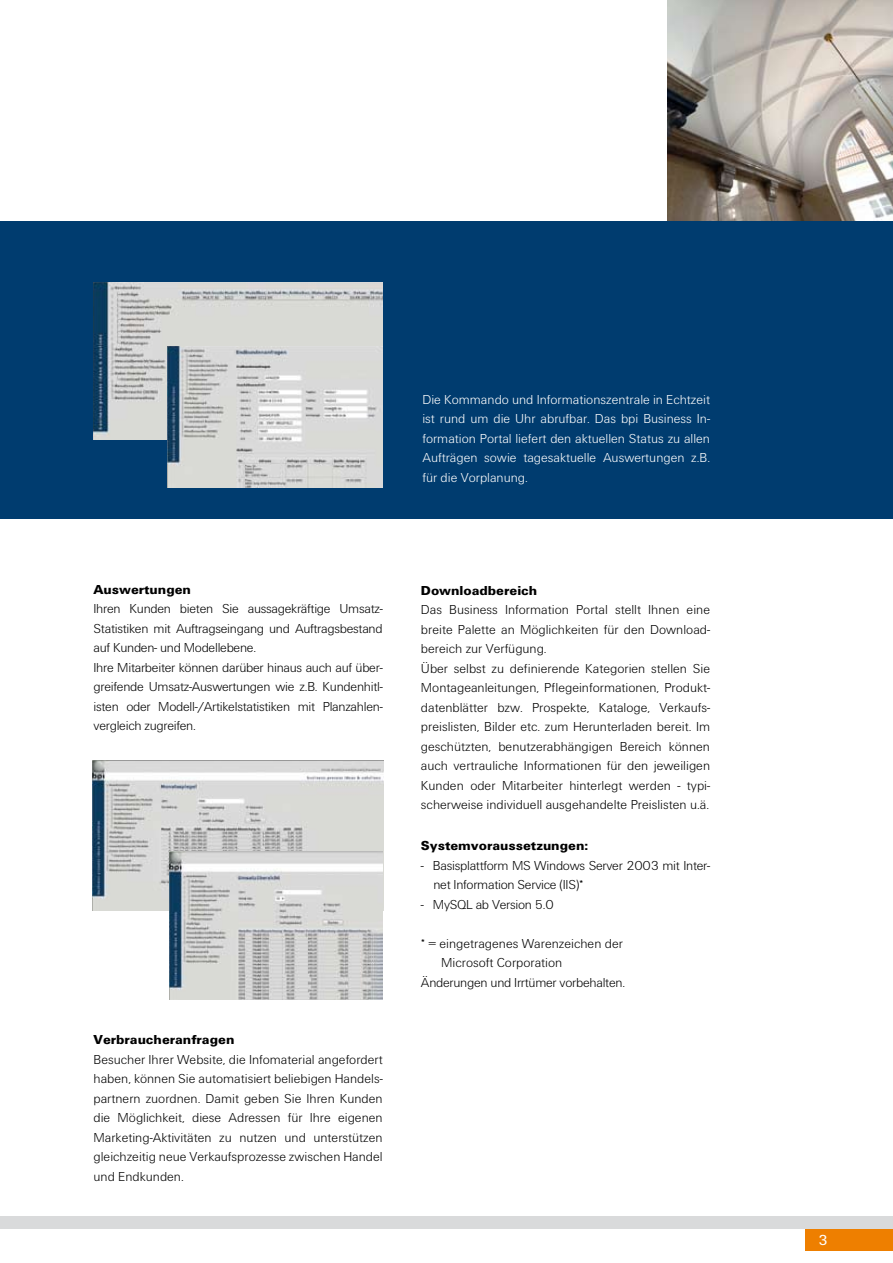
<style>
.page{position:relative;width:893px;height:1263px;background:#fff}
.page>*{position:absolute;margin:0;border:0;box-sizing:border-box;transform-origin:0 0}
.t1{font:15px "U001";color:#fff}
.t2{font:300 13.5px/19.5px "U001";color:#000;text-align:justify}
.t3{font:300 13.5px/19.5px "U001";letter-spacing:-.02em;color:#000}
.t4{font:300 13.5px/19.5px "U001";color:#fff;text-align:justify}
.t5{font:900 13.5px "U001";color:#000}
</style>
<div class="page">
<div style="left:806px;top:1229px;width:87px;height:21px;background:#ee7f00"></div>
<img style="left:668px;top:0;width:225px;height:221px">
<div style="left:0;top:221px;width:893px;height:298px;background:#003c6f"></div>
<img style="left:94px;top:283px;width:289px;height:156px">
<img style="left:168px;top:347px;width:215px;height:141px">
<img style="left:92px;top:760px;width:291px;height:150px">
<img style="left:170px;top:852px;width:213px;height:148px">
<div style="left:0;top:1216px;width:893px;height:13px;background:#d9dadb"></div>
<p class="t4" style="left:422px;top:390px;width:289px">Die Kommando und Informationszentrale in Echtzeit ist rund um die Uhr abrufbar. Das bpi Business In&shy;formation Portal liefert den aktuellen Status zu allen Aufträgen sowie tagesaktuelle Auswertungen z.B. für die Vorplanung.</p>
<p class="t5" style="left:94px;top:581px;width:99px">Auswertungen</p>
<p class="t3" style="left:94px;top:599px;width:291px">Ihren Kunden bieten Sie aussagekräftige Umsatz-Statistiken mit Auftragseingang und Auftragsbestand auf Kunden- und Modellebene.<br>Ihre Mitarbeiter können darüber hinaus auch auf über&shy;greifende Umsatz-Auswertungen wie z.B. Kundenhitl&shy;isten oder Modell-/Artikelstatistiken mit Planzahlen&shy;vergleich zugreifen.</p>
<p class="t5" style="left:94px;top:1032px;width:142px">Verbraucheranfragen</p>
<p class="t2" style="left:94px;top:1050px;width:291px">Besucher Ihrer Website, die Infomaterial angefordert haben, können Sie automatisiert beliebigen Handels&shy;partnern zuordnen. Damit geben Sie Ihren Kunden die Möglichkeit, diese Adressen für Ihre eigenen Marketing-Aktivitäten zu nutzen und unterstützen gleichzeitig neue Verkaufsprozesse zwischen Handel und Endkunden.</p>
<p class="t5" style="left:421px;top:583px;width:118px">Downloadbereich</p>
<p class="t2" style="left:421px;top:600px;width:291px;text-align:left">Das Business Information Portal stellt Ihnen eine breite Palette an Möglichkeiten für den Download&shy;bereich zur Verfügung.<br>Über selbst zu definierende Kategorien stellen Sie Montageanleitungen, Pflegeinformationen, Produkt&shy;datenblätter bzw. Prospekte, Kataloge, Verkaufs&shy;preislisten, Bilder etc. zum Herunterladen bereit. Im geschützten, benutzerabhängigen Bereich können auch vertrauliche Informationen für den jeweiligen Kunden oder Mitarbeiter hinterlegt werden - typi&shy;scherweise individuell ausgehandelte Preislisten u.ä.</p>
<p class="t5" style="left:421px;top:838px;width:169px">Systemvoraussetzungen:</p>
<p class="t3" style="left:433px;top:856px;width:278px;text-indent:-12px">- Basisplattform MS Windows Server 2003 mit Inter&shy;net Information Service (IIS)*</p>
<p class="t3" style="left:421px;top:895px;width:134px">- MySQL ab Version 5.0</p>
<p class="t2" style="left:421px;top:934px;width:204px">* = eingetragenes Warenzeichen der</p>
<p class="t2" style="left:441px;top:953px;width:123px">Microsoft Corporation</p>
<p class="t3" style="left:421px;top:973px;width:206px">Änderungen und Irrtümer vorbehalten.</p>
<p class="t1" style="left:819px;top:1231px;width:11px">3</p>
</div>
